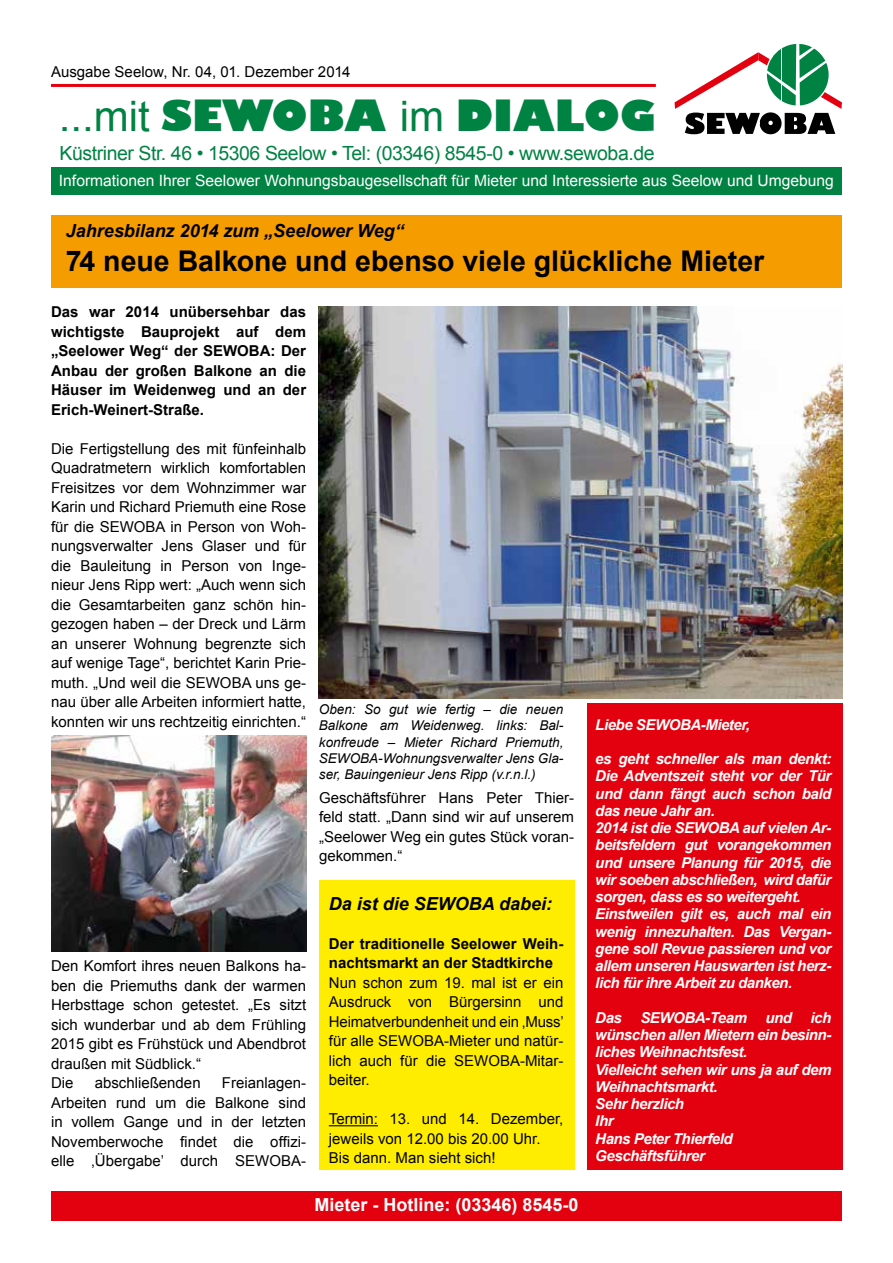
<style>
.page{position:relative;width:893px;height:1263px;background:#fff}
.page>*{position:absolute;margin:0;border:0;box-sizing:border-box;transform-origin:0 0}
.t1{font:42px "Gilbert Ultra Bold Plain";color:#008243}
.t2{font:700 28.5px "Arial";letter-spacing:-.005em;color:#000}
.t3{font:19.5px "Arial";letter-spacing:-.025em;color:#008243}
.t4{font:italic 700 18px "Arial";color:#000}
.t5{font:700 18px "Arial";color:#fff}
.t6{font:15.6px "Arial";color:#fff}
.t7{font:15px/19.5px "Arial";color:#000;text-align:justify}
.t8{font:italic 700 15px/17.2px "Arial";letter-spacing:-.03em;color:#fff}
.t9{font:700 15px/19.5px "Arial";color:#000;text-align:justify}
.t10{font:italic 13.5px/16.2px "Arial";color:#000;text-align:justify}
.s1{font-family:"Arial"}
</style>
<div class="page">
<div style="left:51px;top:168px;width:791px;height:27px;background:#008243"></div>
<svg style="left:674px;top:44px;width:168px;height:90px"></svg>
<div style="left:51px;top:1191px;width:791px;height:29px;background:#e3000f"></div>
<hr style="left:51px;top:84px;width:605px;height:3px;background:#e3000f">
<div style="left:51px;top:215px;width:791px;height:73px;background:#f59c00"></div>
<div style="left:587px;top:703px;width:255px;height:466px;background:#e3000f"></div>
<img style="left:319px;top:306px;width:523px;height:393px">
<img style="left:51px;top:736px;width:255px;height:215px">
<div style="left:319px;top:880px;width:255px;height:289px;background:#ffed00"></div>
<hr style="left:329px;top:1125px;width:49px;height:1px;background:#000">
<p class="t7" style="left:51px;top:62px;width:301px">Ausgabe Seelow, Nr. 04, 01. Dezember 2014</p>
<h1 class="t1" style="left:59px;top:90px;width:599px"><span class="s1">...mit</span> SEWOBA <span class="s1">im</span> DIALOG</h1>
<h3 class="t3" style="left:60px;top:140px;width:597px">Küstriner Str. 46 • 15306 Seelow • Tel: (03346) 8545-0 • www.sewoba.de</h3>
<p class="t6" style="left:59px;top:171px;width:776px">Informationen Ihrer Seelower Wohnungsbaugesellschaft für Mieter und Interessierte aus Seelow und Umgebung</p>
<p class="t4" style="left:66px;top:219px;width:339px">Jahresbilanz 2014 zum „Seelower Weg“</p>
<h2 class="t2" style="left:66px;top:242px;width:700px">74 neue Balkone und ebenso viele glückliche Mieter</h2>
<p class="t9" style="left:51px;top:302px;width:257px">Das war 2014 unübersehbar das wichtigste Bauprojekt auf dem „Seelower Weg“ der SEWOBA: Der Anbau der großen Balkone an die Häuser im Weidenweg und an der Erich-Weinert-Straße.</p>
<p class="t7" style="left:51px;top:439px;width:257px">Die Fertigstellung des mit fünfeinhalb Quadratmetern wirklich komfortablen Freisitzes vor dem Wohnzimmer war Karin und Richard Priemuth eine Rose für die SEWOBA in Person von Woh&shy;nungsverwalter Jens Glaser und für die Bauleitung in Person von Inge&shy;nieur Jens Ripp wert: „Auch wenn sich die Gesamtarbeiten ganz schön hin&shy;gezogen haben – der Dreck und Lärm an unserer Wohnung begrenzte sich auf wenige Tage“, berichtet Karin Prie&shy;muth. „Und weil die SEWOBA uns ge&shy;nau über alle Arbeiten informiert hatte, konnten wir uns rechtzeitig einrichten.“</p>
<p class="t10" style="left:319px;top:701px;width:246px">Oben: So gut wie fertig – die neuen Balkone am Weidenweg. links: Bal&shy;konfreude – Mieter Richard Priemuth, SEWOBA-Wohnungsverwalter Jens Gla&shy;ser, Bauingenieur Jens Ripp (v.r.n.l.)</p>
<p class="t7" style="left:319px;top:788px;width:257px">Geschäftsführer Hans Peter Thier&shy;feld statt. „Dann sind wir auf unserem „Seelower Weg ein gutes Stück voran&shy;gekommen.“</p>
<p class="t7" style="left:51px;top:956px;width:257px;text-align:left">Den Komfort ihres neuen Balkons ha&shy;ben die Priemuths dank der warmen<br>Herbsttage schon getestet. „Es sitzt sich wunderbar und ab dem Frühling<br>2015 gibt es Frühstück und Abendbrot draußen mit Südblick.“<br>Die</p>
<p class="t7" style="left:95px;top:1073px;width:107px">abschließenden</p>
<p class="t7" style="left:51px;top:1073px;width:257px;text-indent:171px">Freianlagen-Arbeiten rund um die Balkone sind in vollem Gange und in der letzten Novemberwoche findet die offizi&shy;elle ‚Übergabe’ durch SEWOBA-</p>
<p class="t4" style="left:329px;top:891px;width:225px">Da ist die SEWOBA dabei:</p>
<p class="t9" style="left:329px;top:934px;width:236px">Der traditionelle Seelower Weih&shy;nachtsmarkt an der Stadtkirche</p>
<p class="t7" style="left:329px;top:973px;width:237px">Nun schon zum 19. mal ist er ein Ausdruck von Bürgersinn und Heimatverbundenheit und ein ‚Muss’ für alle SEWOBA-Mieter und natür&shy;lich auch für die SEWOBA-Mitar&shy;beiter.</p>
<p class="t7" style="left:329px;top:1109px;width:236px;text-align:left">Termin: 13. und 14. Dezember, jeweils von 12.00 bis 20.00 Uhr.<br>Bis dann. Man sieht sich!</p>
<p class="t5" style="left:314px;top:1193px;width:266px">Mieter - Hotline: (03346) 8545-0</p>
<p class="t8" style="left:595px;top:716px;width:156px">Liebe SEWOBA-Mieter,</p>
<p class="t8" style="left:595px;top:751px;width:238px">es geht schneller als man denkt:<br>Die Adventszeit steht vor der Tür und dann fängt auch schon bald das neue Jahr an.<br>2014 ist die SEWOBA auf vielen Ar&shy;beitsfeldern gut vorangekommen und unsere Planung für 2015, die wir soeben abschließen, wird dafür sorgen, dass es so weitergeht.<br>Einstweilen gilt es, auch mal ein wenig innezuhalten. Das Vergan&shy;gene soll Revue passieren und vor allem unseren Hauswarten ist herz&shy;lich für ihre Arbeit zu danken.</p>
<p class="t8" style="left:595px;top:1009px;width:238px">Das SEWOBA-Team und ich wünschen allen Mietern ein besinn&shy;liches Weihnachtsfest.<br>Vielleicht sehen wir uns ja auf dem<br>Weihnachtsmarkt.<br>Sehr herzlich<br>Ihr<br>Hans Peter Thierfeld<br>Geschäftsführer</p>
</div>
